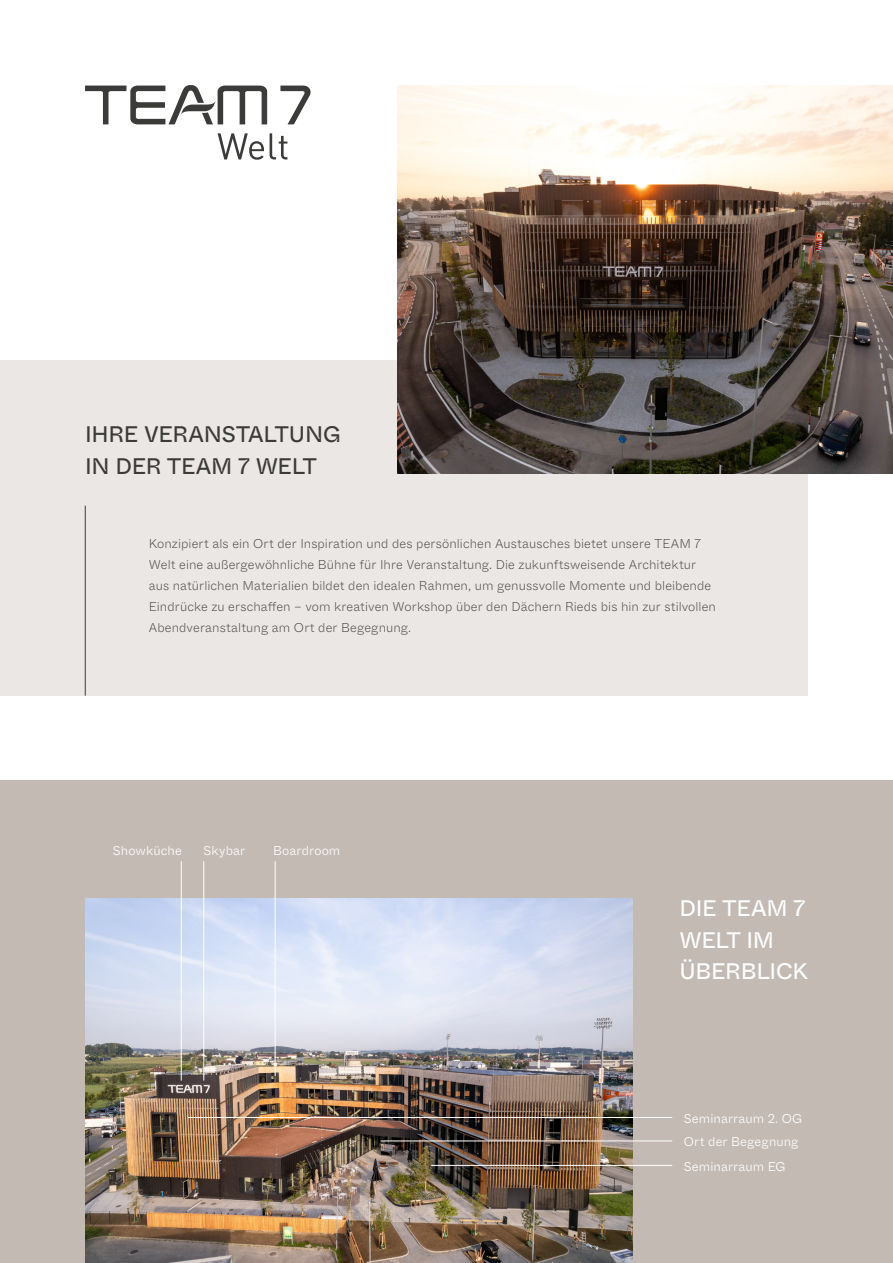
<style>
.page{position:relative;width:893px;height:1263px;background:#fff}
.page>*{position:absolute;margin:0;border:0;box-sizing:border-box;transform-origin:0 0}
.t1{font:22.5px/31.5px "ABC Whyte Inktrap";letter-spacing:-.01em;color:#3b3b3a}
.t2{font:22.5px/31.5px "ABC Whyte Inktrap";letter-spacing:-.005em;color:#fff}
.t3{font:200 12.75px/21px "ABC Whyte Inktrap";letter-spacing:.01em;color:#3b3b3a}
.t4{font:300 12.75px "ABC Whyte Inktrap";letter-spacing:.01em;color:#fff}
</style>
<div class="page">
<div style="left:0;top:360px;width:808px;height:336px;background:#ebe7e4"></div>
<div style="left:0;top:781px;width:893px;height:482px;background:#c3bab3"></div>
<img style="left:85px;top:898px;width:547px;height:365px">
<hr style="left:85px;top:506px;width:1px;height:190px;background:#3b3b3a">
<hr style="left:431px;top:1165px;width:241px;height:1px;background:#fff">
<hr style="left:381px;top:1140px;width:291px;height:1px;background:#fff">
<hr style="left:181px;top:861px;width:1px;height:219px;background:#fff">
<hr style="left:203px;top:861px;width:1px;height:219px;background:#fff">
<hr style="left:275px;top:861px;width:1px;height:215px;background:#fff">
<hr style="left:188px;top:1117px;width:484px;height:1px;background:#fff">
<img style="left:397px;top:85px;width:496px;height:389px">
<svg style="left:280px;top:86px;width:31px;height:38px"></svg>
<svg style="left:85px;top:85px;width:182px;height:39px"></svg>
<svg style="left:218px;top:133px;width:46px;height:27px"></svg>
<svg style="left:270px;top:133px;width:17px;height:26px"></svg>
<h1 class="t1" style="left:85px;top:419px;width:257px">IHRE VERANSTALTUNG<br>IN DER TEAM 7 WELT</h1>
<p class="t3" style="left:149px;top:533px;width:569px">Konzipiert als ein Ort der Inspiration und des persönlichen Austausches bietet unsere TEAM 7<br>Welt eine außergewöhnliche Bühne für Ihre Veranstaltung. Die zukunftsweisende Architektur aus natürlichen Materialien bildet den idealen Rahmen, um genussvolle Momente und bleibende Eindrücke zu erschaffen – vom kreativen Workshop über den Dächern Rieds bis hin zur stilvollen Abendveranstaltung am Ort der Begegnung.</p>
<p class="t4" style="left:113px;top:842px;width:70px">Showküche</p>
<p class="t4" style="left:204px;top:842px;width:43px">Skybar</p>
<p class="t4" style="left:273px;top:842px;width:69px">Boardroom</p>
<h1 class="t2" style="left:679px;top:893px;width:130px">DIE TEAM 7<br>WELT IM<br>ÜBERBLICK</h1>
<p class="t4" style="left:684px;top:1110px;width:120px">Seminarraum 2. OG</p>
<p class="t4" style="left:684px;top:1134px;width:116px">Ort der Begegnung</p>
<p class="t4" style="left:684px;top:1158px;width:103px">Seminarraum EG</p>
</div>
